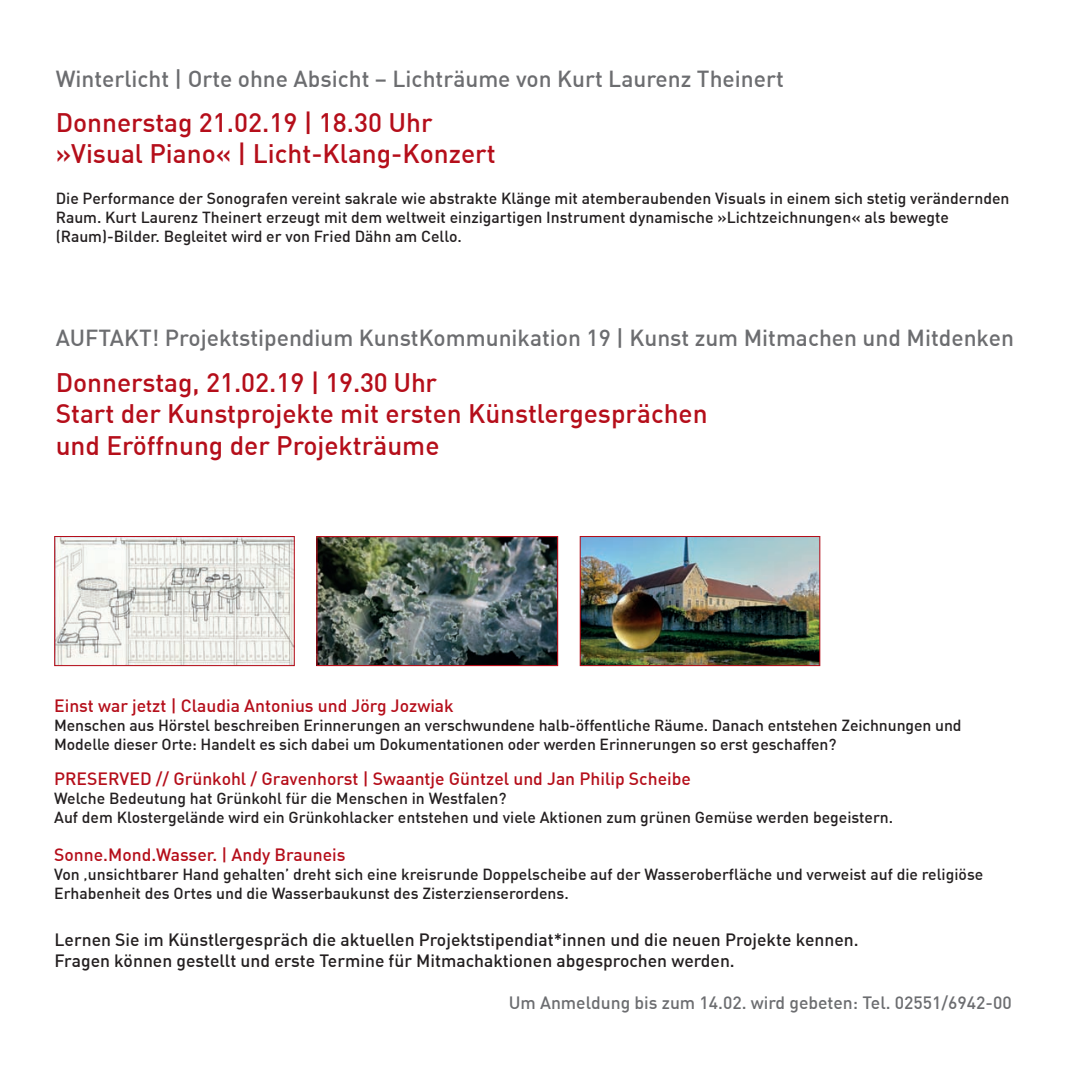
<style>
.page{position:relative;width:1072px;height:1072px;background:#fff}
.page>*{position:absolute;margin:0;border:0;box-sizing:border-box;transform-origin:0 0}
.t1{font:500 26.25px/31.5px "DIN";color:#b50e1a}
.t2{font:500 22.75px "DIN";color:#6c6d70}
.t3{font:500 17.5px/21px "DIN";color:#231f20}
.t4{font:500 17.5px "DIN";color:#b50e1a}
.t5{font:500 17.5px "DIN";color:#6c6d70}
.t6{font:500 15.75px/18.9px "DIN";color:#231f20}
</style>
<div class="page">
<img style="left:56px;top:538px;width:237px;height:126px">
<div style="left:54px;top:536px;width:241px;height:130px;border:1px solid #b50e1a"></div>
<img style="left:318px;top:538px;width:238px;height:126px">
<div style="left:316px;top:536px;width:242px;height:130px;border:1px solid #b50e1a"></div>
<img style="left:581px;top:538px;width:237px;height:126px">
<div style="left:579px;top:536px;width:241px;height:130px;border:1px solid #b50e1a"></div>
<h2 class="t2" style="left:56px;top:64px;width:729px">Winterlicht | Orte ohne Absicht – Lichträume von Kurt Laurenz Theinert</h2>
<h1 class="t1" style="left:56px;top:105px;width:441px">Donnerstag 21.02.19 | 18.30 Uhr »Visual Piano« | Licht-Klang-Konzert</h1>
<p class="t6" style="left:56px;top:189px;width:955px">Die Performance der Sonografen vereint sakrale wie abstrakte Klänge mit atemberaubenden Visuals in einem sich stetig verändernden<br>Raum. Kurt Laurenz Theinert erzeugt mit dem weltweit einzigartigen Instrument dynamische »Lichtzeichnungen« als bewegte (Raum)-Bilder. Begleitet wird er von Fried Dähn am Cello.</p>
<h2 class="t2" style="left:56px;top:324px;width:959px">AUFTAKT! Projektstipendium KunstKommunikation 19 | Kunst zum Mitmachen und Mitdenken</h2>
<h1 class="t1" style="left:56px;top:365px;width:653px">Donnerstag, 21.02.19 | 19.30 Uhr<br>Start der Kunstprojekte mit ersten Künstlergesprächen und Eröffnung der Projekträume</h1>
<p class="t4" style="left:54px;top:694px;width:401px">Einst war jetzt | Claudia Antonius und Jörg Jozwiak</p>
<p class="t6" style="left:54px;top:715px;width:908px">Menschen aus Hörstel beschreiben Erinnerungen an verschwundene halb-öffentliche Räume. Danach entstehen Zeichnungen und<br>Modelle dieser Orte: Handelt es sich dabei um Dokumentationen oder werden Erinnerungen so erst geschaffen?</p>
<p class="t4" style="left:54px;top:767px;width:638px">PRESERVED // Grünkohl / Gravenhorst | Swaantje Güntzel und Jan Philip Scheibe</p>
<p class="t6" style="left:54px;top:788px;width:840px">Welche Bedeutung hat Grünkohl für die Menschen in Westfalen?<br>Auf dem Klostergelände wird ein Grünkohlacker entstehen und viele Aktionen zum grünen Gemüse werden begeistern.</p>
<p class="t4" style="left:54px;top:844px;width:293px">Sonne.Mond.Wasser. | Andy Brauneis</p>
<p class="t6" style="left:54px;top:864px;width:930px">Von ‚unsichtbarer Hand gehalten’ dreht sich eine kreisrunde Doppelscheibe auf der Wasseroberfläche und verweist auf die religiöse<br>Erhabenheit des Ortes und die Wasserbaukunst des Zisterzienserordens.</p>
<p class="t3" style="left:55px;top:928px;width:805px">Lernen Sie im Künstlergespräch die aktuellen Projektstipendiat*innen und die neuen Projekte kennen.<br>Fragen können gestellt und erste Termine für Mitmachaktionen abgesprochen werden.</p>
<p class="t5" style="left:508px;top:991px;width:504px">Um Anmeldung bis zum 14.02. wird gebeten: Tel. 02551/6942-00</p>
</div>
